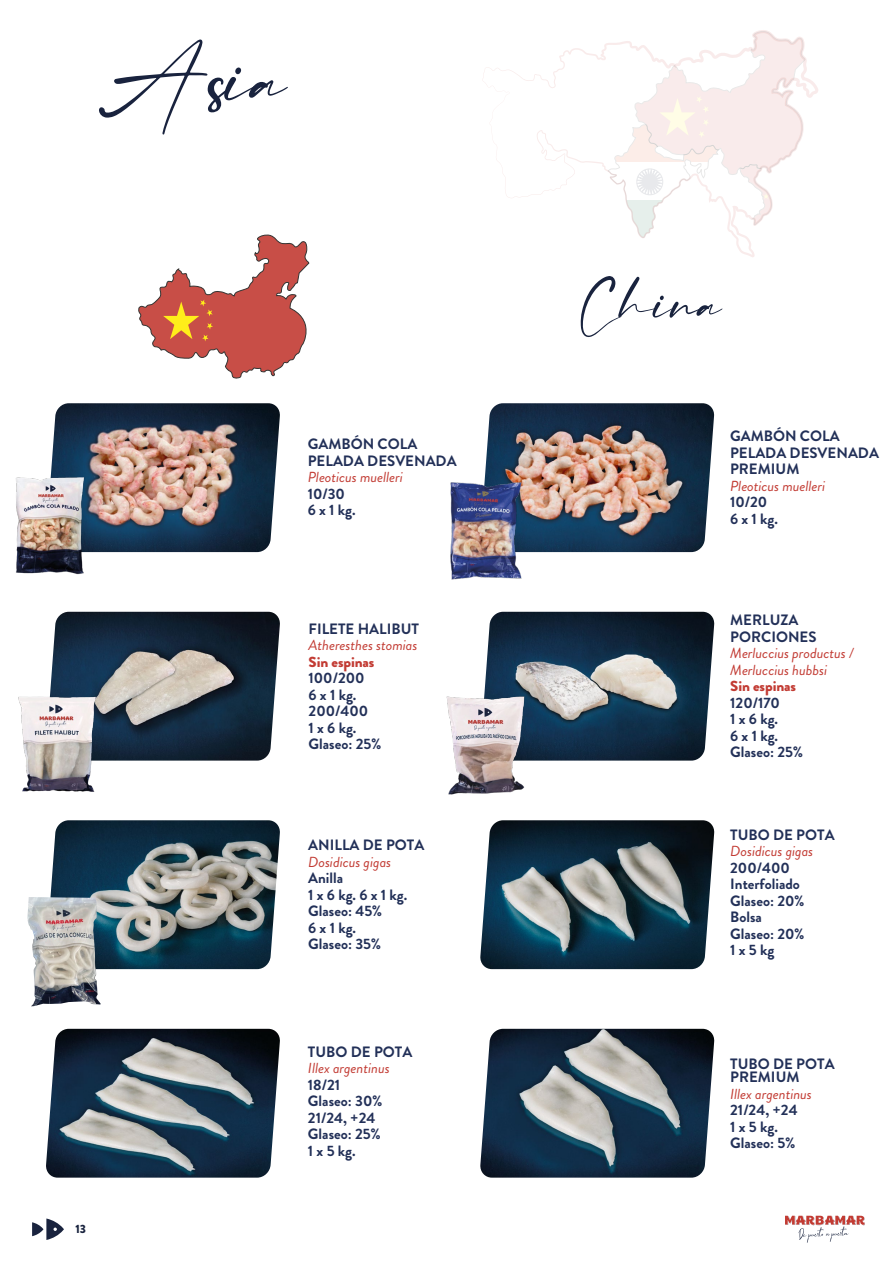
<style>
.page{position:relative;width:893px;height:1263px;background:#fff}
.page>*{position:absolute;margin:0;border:0;box-sizing:border-box;transform-origin:0 0}
.t1{font:90px "Callista";color:#19233e}
.t2{font:60px "Callista";color:#19233e}
.t3{font:700 15px/16.5px "Brandon Grotesque";color:#223058}
.t4{font:italic 14.55px/16.5px "Brandon Grotesque";letter-spacing:-.005em;color:#c23b33}
.t5{font:900 14.55px "Brandon Grotesque";letter-spacing:-.005em;color:#c23b33}
.t6{font:900 12px "Brandon Grotesque";color:#19233e}
.s1{font-family:"Cookie"}
</style>
<div class="page">
<img style="left:51px;top:403px;width:229px;height:149px">
<img style="left:50px;top:820px;width:230px;height:149px">
<img style="left:27px;top:897px;width:75px;height:109px">
<img style="left:50px;top:612px;width:230px;height:149px">
<img style="left:484px;top:612px;width:231px;height:149px">
<img style="left:46px;top:1029px;width:234px;height:148px">
<img style="left:480px;top:820px;width:235px;height:149px">
<img style="left:480px;top:1029px;width:235px;height:148px">
<img style="left:484px;top:403px;width:231px;height:149px">
<svg style="left:785px;top:1216px;width:80px;height:27px"></svg>
<svg style="left:32px;top:1218px;width:32px;height:22px"></svg>
<img style="left:446px;top:692px;width:79px;height:103px">
<img style="left:18px;top:690px;width:77px;height:102px">
<svg style="left:139px;top:235px;width:170px;height:143px"></svg>
<svg style="left:483px;top:30px;width:335px;height:227px"></svg>
<svg style="left:607px;top:31px;width:198px;height:207px"></svg>
<img style="left:16px;top:474px;width:69px;height:101px">
<img style="left:450px;top:482px;width:72px;height:98px">
<h1 class="t1" style="left:99px;top:20px;width:189px">A<span class="s1">s</span>ia</h1>
<p class="t6" style="left:75px;top:1221px;width:12px">13</p>
<p class="t3" style="left:308px;top:436px;width:150px">GAMBÓN COLA<br>PELADA DESVENADA</p>
<p class="t4" style="left:308px;top:469px;width:97px">Pleoticus muelleri</p>
<p class="t3" style="left:308px;top:486px;width:49px">10/30<br>6 x 1 kg.</p>
<p class="t3" style="left:309px;top:620px;width:112px">FILETE HALIBUT</p>
<p class="t4" style="left:309px;top:637px;width:110px">Atheresthes stomias</p>
<p class="t5" style="left:309px;top:651px;width:67px">Sin espinas</p>
<p class="t3" style="left:309px;top:670px;width:74px">100/200<br>6 x 1 kg.<br>200/400<br>1 x 6 kg.<br>Glaseo: 25%</p>
<p class="t3" style="left:308px;top:837px;width:118px">ANILLA DE POTA</p>
<p class="t4" style="left:308px;top:854px;width:85px">Dosidicus gigas</p>
<p class="t3" style="left:308px;top:870px;width:101px">Anilla<br>1 x 6 kg. 6 x 1 kg.<br>Glaseo: 45%<br>6 x 1 kg.<br>Glaseo: 35%</p>
<p class="t3" style="left:308px;top:1043px;width:106px">TUBO DE POTA</p>
<p class="t4" style="left:308px;top:1060px;width:83px">Illex argentinus</p>
<p class="t3" style="left:308px;top:1076px;width:76px">18/21<br>Glaseo: 30%<br>21/24, +24<br>Glaseo: 25%<br>1 x 5 kg.</p>
<h2 class="t2" style="left:580px;top:264px;width:142px">China</h2>
<p class="t3" style="left:730px;top:428px;width:150px">GAMBÓN COLA<br>PELADA DESVENADA<br>PREMIUM</p>
<p class="t4" style="left:730px;top:478px;width:97px">Pleoticus muelleri</p>
<p class="t3" style="left:730px;top:494px;width:49px">10/20<br>6 x 1 kg.</p>
<p class="t3" style="left:730px;top:612px;width:88px">MERLUZA<br>PORCIONES</p>
<p class="t4" style="left:730px;top:645px;width:125px">Merluccius productus /<br>Merluccius hubbsi</p>
<p class="t5" style="left:730px;top:676px;width:67px">Sin espinas</p>
<p class="t3" style="left:730px;top:695px;width:74px">120/170<br>1 x 6 kg.<br>6 x 1 kg.<br>Glaseo: 25%</p>
<p class="t3" style="left:730px;top:827px;width:106px">TUBO DE POTA</p>
<p class="t4" style="left:730px;top:843px;width:85px">Dosidicus gigas</p>
<p class="t3" style="left:730px;top:860px;width:76px">200/400<br>Interfoliado<br>Glaseo: 20%<br>Bolsa<br>Glaseo: 20%<br>1 x 5 kg</p>
<p class="t3" style="left:730px;top:1057px;width:106px;line-height:13.5px">TUBO DE POTA<br>PREMIUM</p>
<p class="t4" style="left:730px;top:1086px;width:83px">Illex argentinus</p>
<p class="t3" style="left:730px;top:1102px;width:69px">21/24, +24<br>1 x 5 kg.<br>Glaseo: 5%</p>
</div>
